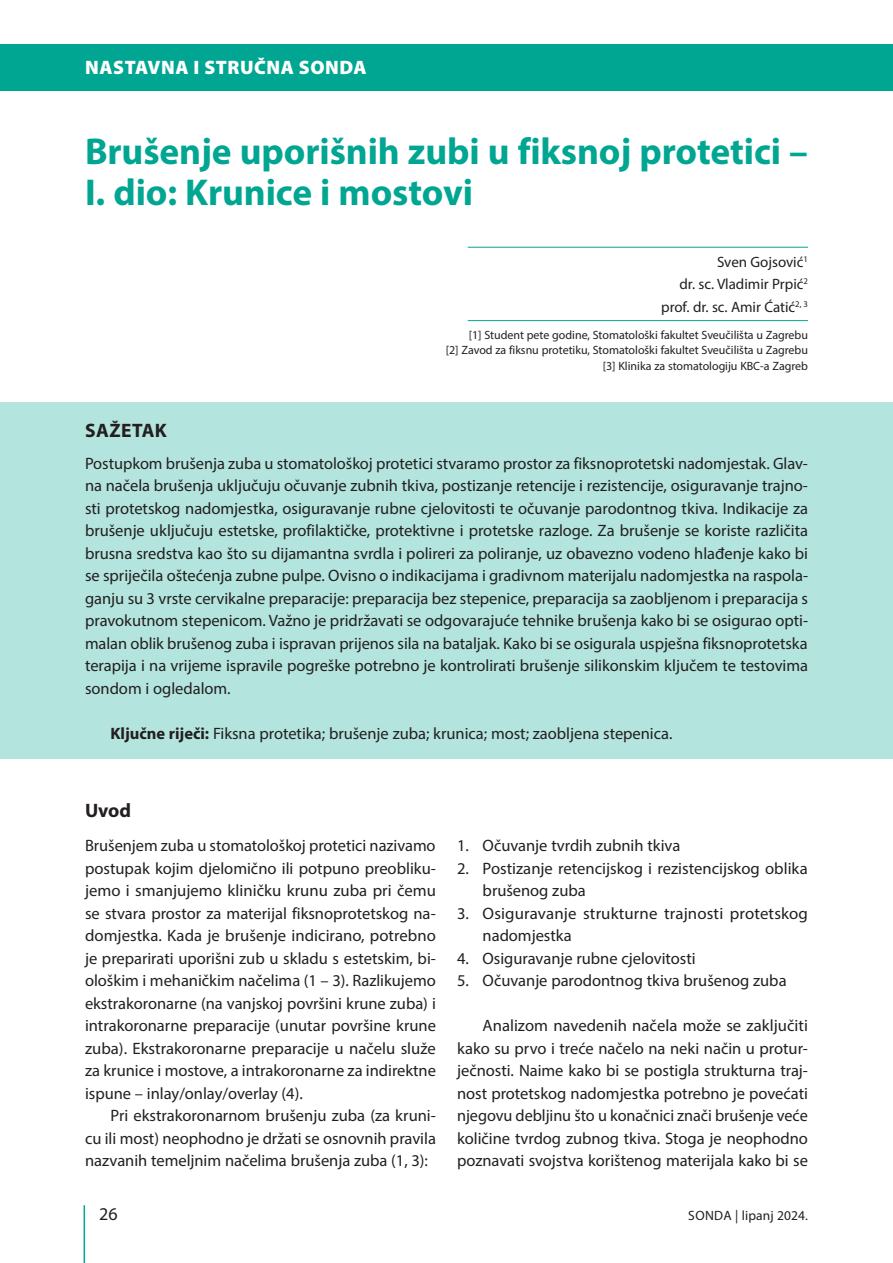
<style>
.page{position:relative;width:893px;height:1263px;background:#fff}
.page>*{position:absolute;margin:0;border:0;box-sizing:border-box;transform-origin:0 0}
.t1{font:700 37.5px/40.5px "Myriad Pro";letter-spacing:-.005em;color:#00a692}
.t2{font:900 19.5px "Myriad Pro";letter-spacing:.03em;color:#fff}
.t3{font:700 19.5px "Myriad Pro";letter-spacing:.02em;color:#231f20}
.t4{font:18px "Myriad Pro";color:#231f20}
.t5{font:16.5px/22.5px "Myriad Pro";color:#231f20;text-align:justify}
.t6{font:15px/22.5px "Myriad Pro";color:#231f20;text-align:right}
.t7{font:13.5px "Myriad Pro";letter-spacing:.01em;color:#231f20}
.t8{font:12px/15px "Myriad Pro";color:#231f20;text-align:right}
.s1{font-weight:700}
</style>
<div class="page">
<div style="left:0;top:402px;width:893px;height:357px;background:#b3e4de"></div>
<div style="left:0;top:44px;width:893px;height:46px;background:#00a692"></div>
<hr style="left:468px;top:247px;width:340px;height:1px;background:#00a692">
<hr style="left:468px;top:320px;width:340px;height:1px;background:#00a692">
<hr style="left:84px;top:1205px;width:1px;height:58px;background:#00a692">
<p class="t2" style="left:85px;top:57px;width:283px">NASTAVNA I STRUČNA SONDA</p>
<h1 class="t1" style="left:85px;top:130px;width:724px">Brušenje uporišnih zubi u fiksnoj protetici –<br>I. dio: Krunice i mostovi</h1>
<p class="t6" style="left:661px;top:250px;width:148px">Sven Gojsović<sup>1<br></sup>dr. sc. Vladimir Prpić<sup>2 </sup>prof. dr. sc. Amir Ćatić<sup>2,</sup> <sup>3</sup></p>
<p class="t8" style="left:446px;top:328px;width:364px">[1] Student pete godine, Stomatološki fakultet Sveučilišta u Zagrebu<br>[2] Zavod za fiksnu protetiku, Stomatološki fakultet Sveučilišta u Zagrebu [3] Klinika za stomatologiju KBC-a Zagreb</p>
<p class="t3" style="left:85px;top:418px;width:83px">SAŽETAK</p>
<p class="t5" style="left:85px;top:452px;width:725px">Postupkom brušenja zuba u stomatološkoj protetici stvaramo prostor za fiksnoprotetski nadomjestak. Glav&shy;na načela brušenja uključuju očuvanje zubnih tkiva, postizanje retencije i rezistencije, osiguravanje trajno&shy;sti protetskog nadomjestka, osiguravanje rubne cjelovitosti te očuvanje parodontnog tkiva. Indikacije za brušenje uključuju estetske, profilaktičke, protektivne i protetske razloge. Za brušenje se koriste različita brusna sredstva kao što su dijamantna svrdla i polireri za poliranje, uz obavezno vodeno hlađenje kako bi se spriječila oštećenja zubne pulpe. Ovisno o indikacijama i gradivnom materijalu nadomjestka na raspola&shy;ganju su 3 vrste cervikalne preparacije: preparacija bez stepenice, preparacija sa zaobljenom i preparacija s pravokutnom stepenicom. Važno je pridržavati se odgovarajuće tehnike brušenja kako bi se osigurao opti&shy;malan oblik brušenog zuba i ispravan prijenos sila na bataljak. Kako bi se osigurala uspješna fiksnoprotetska terapija i na vrijeme ispravile pogreške potrebno je kontrolirati brušenje silikonskim ključem te testovima sondom i ogledalom.</p>
<p class="t5" style="left:111px;top:722px;width:563px"><span class="s1">Ključne riječi:</span> Fiksna protetika; brušenje zuba; krunica; most; zaobljena stepenica.</p>
<p class="t3" style="left:85px;top:798px;width:48px">Uvod</p>
<p class="t5" style="left:85px;top:834px;width:352px">Brušenjem zuba u stomatološkoj protetici nazivamo postupak kojim djelomično ili potpuno preobliku&shy;jemo i smanjujemo kliničku krunu zuba pri čemu se stvara prostor za materijal fiksnoprotetskog na&shy;domjestka. Kada je brušenje indicirano, potrebno je preparirati uporišni zub u skladu s estetskim, bi&shy;ološkim i mehaničkim načelima (1 – 3). Razlikujemo ekstrakoronarne (na vanjskoj površini krune zuba) i intrakoronarne preparacije (unutar površine krune zuba). Ekstrakoronarne preparacije u načelu služe za krunice i mostove, a intrakoronarne za indirektne ispune – inlay/onlay/overlay (4).</p>
<p class="t5" style="left:85px;top:1104px;width:352px;text-indent:26px">Pri ekstrakoronarnom brušenju zuba (za kruni&shy;cu ili most) neophodno je držati se osnovnih pravila nazvanih temeljnim načelima brušenja zuba (1, 3):</p>
<p class="t5" style="left:457px;top:834px;width:225px">1. Očuvanje tvrdih zubnih tkiva</p>
<p class="t5" style="left:483px;top:857px;width:327px;text-indent:-26px">2. Postizanje retencijskog i rezistencijskog oblika brušenog zuba</p>
<p class="t5" style="left:483px;top:902px;width:327px;text-indent:-26px">3. Osiguravanje strukturne trajnosti protetskog nadomjestka</p>
<p class="t5" style="left:457px;top:947px;width:240px">4. Osiguravanje rubne cjelovitosti</p>
<p class="t5" style="left:457px;top:969px;width:331px">5. Očuvanje parodontnog tkiva brušenog zuba</p>
<p class="t5" style="left:457px;top:1014px;width:352px;text-indent:26px">Analizom navedenih načela može se zaključiti kako su prvo i treće načelo na neki način u protur&shy;ječnosti. Naime kako bi se postigla strukturna traj&shy;nost protetskog nadomjestka potrebno je povećati njegovu debljinu što u konačnici znači brušenje veće količine tvrdog zubnog tkiva. Stoga je neophodno poznavati svojstva korištenog materijala kako bi se</p>
<p class="t4" style="left:99px;top:1203px;width:20px">26</p>
<p class="t7" style="left:688px;top:1207px;width:121px">SONDA | lipanj 2024.</p>
</div>
